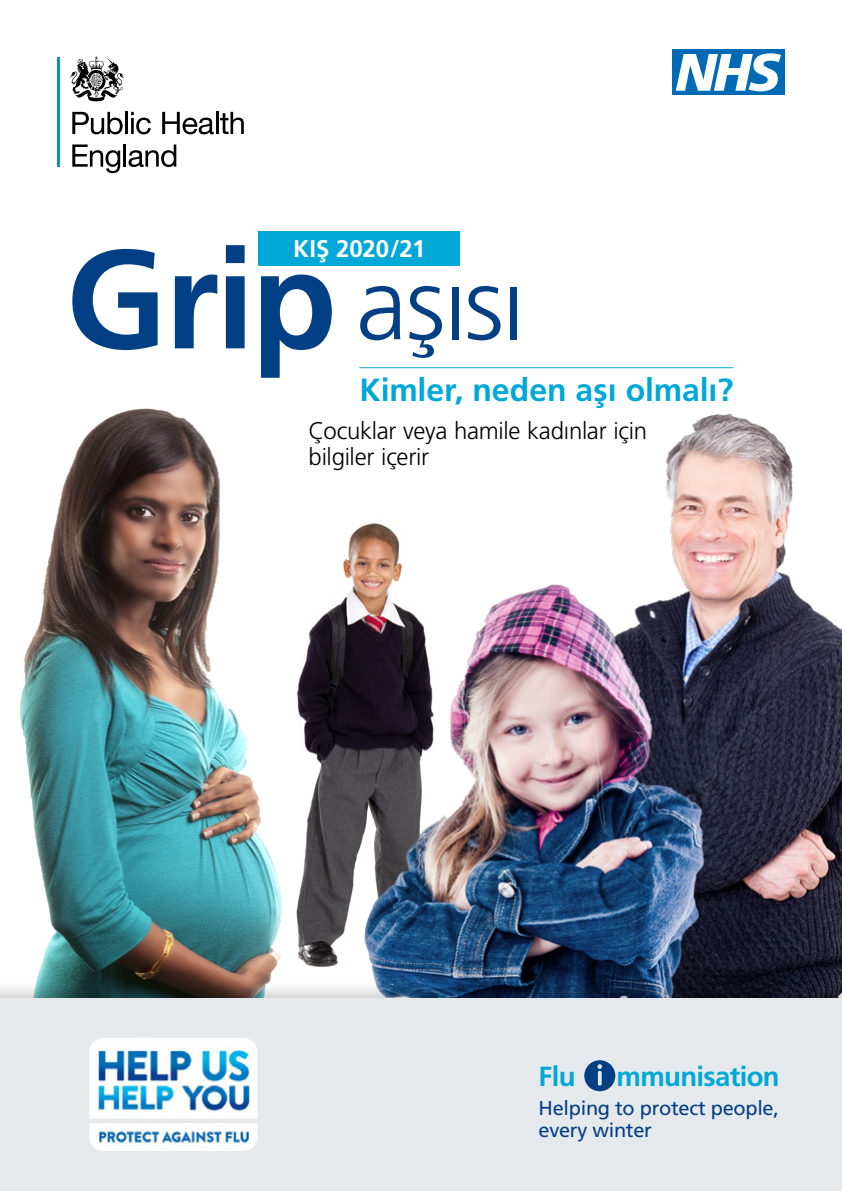
<style>
.page{position:relative;width:842px;height:1191px;background:#fff}
.page>*{position:absolute;margin:0;border:0;box-sizing:border-box;transform-origin:0 0}
.t1{font:700 140px "Frutiger CE";color:#033f85}
.t2{font:300 102px "Frutiger CE";letter-spacing:-.02em;color:#033f85}
.t3{font:700 32px "Frutiger CE";letter-spacing:-.005em;color:#00a8d7}
.t4{font:700 27.6px "Frutiger CE";letter-spacing:-.025em;color:#00a8d7}
.t5{font:300 24px/26px "Frutiger CE";letter-spacing:-.01em;color:#000}
.t6{font:700 24px "Frutiger CE";color:#fff}
.pull{font:20px/22px "Frutiger CE";letter-spacing:-.015em;color:#033f85}
</style>
<div class="page">
<img style="left:325px;top:523px;width:77px;height:444px">
<img style="left:666px;top:413px;width:176px;height:567px">
<img style="left:356px;top:573px;width:373px;height:407px">
<img style="left:20px;top:408px;width:305px;height:572px">
<hr style="left:359px;top:367px;width:374px;height:1px;background:#00a8d7">
<div style="left:673px;top:50px;width:112px;height:45px;background:#006ab4"></div>
<svg style="left:676px;top:53px;width:105px;height:38px"></svg>
<hr style="left:57px;top:57px;width:2px;height:110px;background:#009f98">
<svg style="left:72px;top:112px;width:51px;height:22px"></svg>
<hr style="left:125px;top:112px;width:3px;height:22px;background:#000">
<svg style="left:131px;top:112px;width:20px;height:22px"></svg>
<svg style="left:162px;top:112px;width:52px;height:22px"></svg>
<hr style="left:216px;top:112px;width:2px;height:22px;background:#000">
<svg style="left:220px;top:112px;width:24px;height:22px"></svg>
<svg style="left:72px;top:144px;width:48px;height:29px"></svg>
<hr style="left:123px;top:144px;width:3px;height:23px;background:#000">
<svg style="left:129px;top:144px;width:47px;height:23px"></svg>
<svg style="left:70px;top:57px;width:54px;height:44px"></svg>
<div style="left:0;top:980px;width:842px;height:211px;background:#000;opacity:.2"></div>
<div style="left:0;top:998px;width:842px;height:193px;background:#e5e9ec"></div>
<svg style="left:584px;top:1060px;width:31px;height:31px"></svg>
<div style="left:258px;top:231px;width:202px;height:34px;background:#00a8d7"></div>
<img style="left:89px;top:1038px;width:169px;height:113px">
<div style="left:84px;top:1118px;width:180px;height:5px;background:#e5e9ec"></div>
<p class="t6" style="left:293px;top:234px;width:134px">KIŞ 2020/21</p>
<p class="t1" style="left:66px;top:216px;width:273px">Grip</p>
<p class="t2" style="left:356px;top:244px;width:170px">aşısı</p>
<p class="t3" style="left:359px;top:370px;width:375px">Kimler, neden aşı olmalı?</p>
<p class="t5" style="left:309px;top:417px;width:340px">Çocuklar veya hamile kadınlar için bilgiler içerir</p>
<p class="t4" style="left:539px;top:1060px;width:38px">Flu</p>
<p class="t4" style="left:617px;top:1060px;width:164px">mmunisation</p>
<p class="pull" style="left:539px;top:1097px;width:242px">Helping to protect people, every winter</p>
</div>
